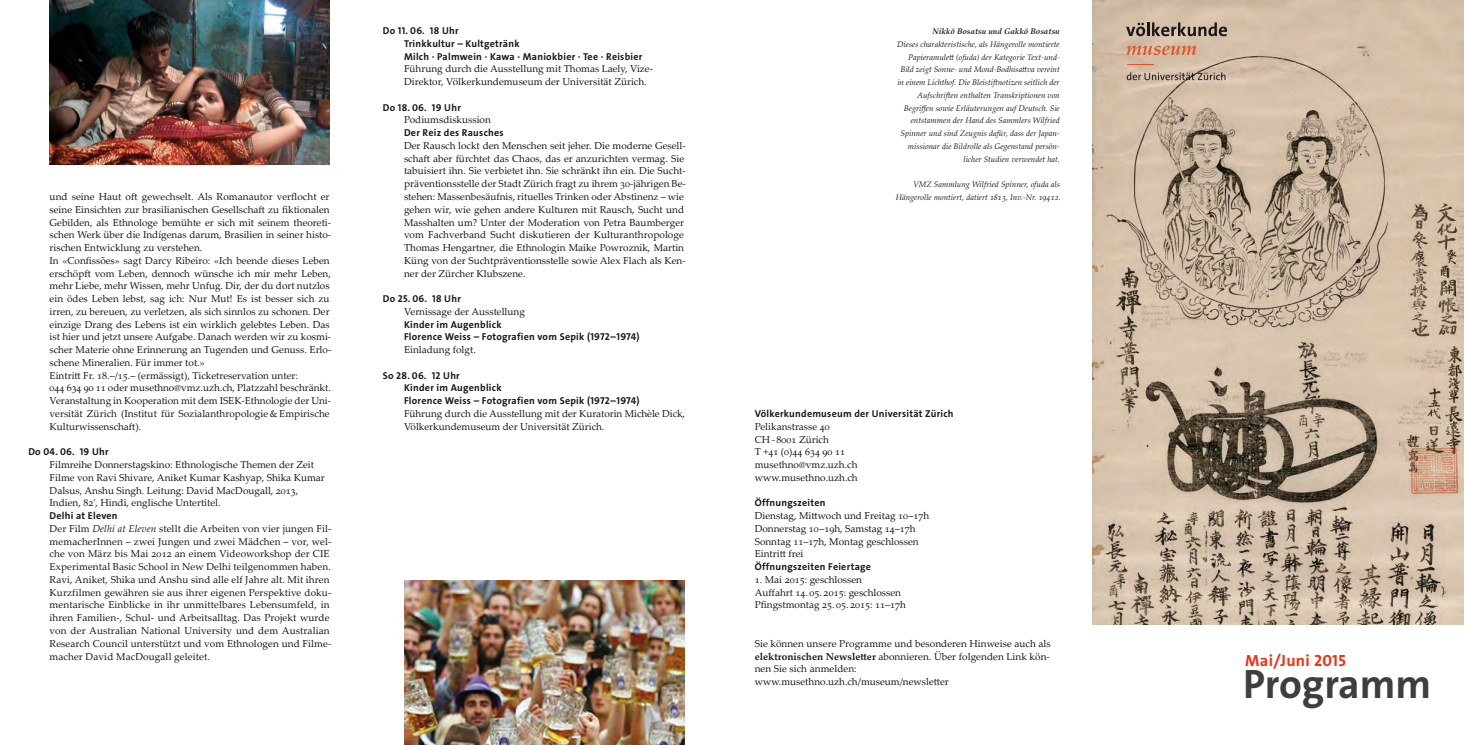
<style>
.page{position:relative;width:1464px;height:745px;background:#fff}
.page>*{position:absolute;margin:0;border:0;box-sizing:border-box;transform-origin:0 0}
.t1{font:41.25px "The Sans LP7 Bld";color:#3e3d40}
.t2{font:16.25px "The Sans LP7 Bld";letter-spacing:.02em;color:#e53519}
.t3{font:10px/12.8px "Palatino Linotype";color:#1a171c}
.t4{font:10px/12.8px "The Sans LP7 Bld";letter-spacing:.025em;color:#1a171c}
.t5{font:italic 8.12px/12.8px "Palatino Linotype";color:#1a171c;text-align:right}
.t6{font:italic 700 8.12px "Palatino Linotype";color:#1a171c}
.s1{font-style:italic}
.s2{font-weight:700}
</style>
<div class="page">
<img style="left:1092px;top:0;width:371px;height:624px">
<svg style="left:1126px;top:22px;width:101px;height:14px"></svg>
<svg style="left:1126px;top:46px;width:70px;height:9px"></svg>
<svg style="left:1127px;top:64px;width:27px;height:1px"></svg>
<svg style="left:1126px;top:72px;width:99px;height:8px"></svg>
<img style="left:50px;top:0;width:280px;height:165px">
<img style="left:404px;top:580px;width:280px;height:164px">
<p class="t3" style="left:50px;top:191px;width:283px">und seine Haut oft gewechselt. Als Romanautor verflocht er seine Einsichten zur brasilianischen Gesellschaft zu fiktionalen Gebilden, als Ethnologe bemühte er sich mit seinem theoreti&shy;schen Werk über die Indígenas darum, Brasilien in seiner histo&shy;rischen Entwicklung zu verstehen.<br>In «Confissões» sagt Darcy Ribeiro: «Ich beende dieses Leben erschöpft vom Leben, dennoch wünsche ich mir mehr Leben, mehr Liebe, mehr Wissen, mehr Unfug. Dir, der du dort nutzlos ein ödes Leben lebst, sag ich: Nur Mut! Es ist besser sich zu irren, zu bereuen, zu verletzen, als sich sinnlos zu schonen. Der einzige Drang des Lebens ist ein wirklich gelebtes Leben. Das ist hier und jetzt unsere Aufgabe. Danach werden wir zu kosmi&shy;scher Materie ohne Erinnerung an Tugenden und Genuss. Erlo&shy;schene Mineralien. Für immer tot.»<br>Eintritt Fr. 18.–/15.– (ermässigt), Ticketreservation unter:<br>044 634 90 11 oder musethno@vmz.uzh.ch, Platzzahl beschränkt.<br>Veranstaltung in Kooperation mit dem ISEK-Ethnologie der Uni&shy;versität Zürich (Institut für Sozialanthropologie &amp; Empirische Kulturwissenschaft).</p>
<p class="t4" style="left:28px;top:446px;width:82px">Do 04. 06. 19 Uhr</p>
<p class="t3" style="left:50px;top:459px;width:277px">Filmreihe Donnerstagskino: Ethnologische Themen der Zeit Filme von Ravi Shivare, Aniket Kumar Kashyap, Shika Kumar Dalsus, Anshu Singh. Leitung: David MacDougall, 2013, Indien, 82', Hindi, englische Untertitel.</p>
<p class="t4" style="left:50px;top:510px;width:69px">Delhi at Eleven</p>
<p class="t3" style="left:50px;top:523px;width:283px">Der Film <span class="s1">Delhi at Eleven</span> stellt die Arbeiten von vier jungen Fil&shy;memacherInnen – zwei Jungen und zwei Mädchen – vor, wel&shy;che von März bis Mai 2012 an einem Videoworkshop der CIE Experimental Basic School in New Delhi teilgenommen haben.<br>Ravi, Aniket, Shika und Anshu sind alle elf Jahre alt. Mit ihren Kurzfilmen gewähren sie aus ihrer eigenen Perspektive doku&shy;mentarische Einblicke in ihr unmittelbares Lebensumfeld, in ihren Familien-, Schul- und Arbeitsalltag. Das Projekt wurde von der Australian National University und dem Australian Research Council unterstützt und vom Ethnologen und Filme&shy;macher David MacDougall geleitet.</p>
<p class="t4" style="left:404px;top:25px;width:240px;text-indent:-21px">Do 11. 06. 18 Uhr<br>Trinkkultur – Kultgetränk<br>Milch ∙ Palmwein ∙ Kawa ∙ Maniokbier ∙ Tee ∙ Reisbier</p>
<p class="t3" style="left:404px;top:64px;width:250px">Führung durch die Ausstellung mit Thomas Laely, Vize-<br>Direktor, Völkerkundemuseum der Universität Zürich.</p>
<p class="t4" style="left:383px;top:102px;width:80px">Do 18. 06. 19 Uhr</p>
<p class="t3" style="left:404px;top:115px;width:88px">Podiumsdiskussion</p>
<p class="t4" style="left:404px;top:127px;width:101px">Der Reiz des Rausches</p>
<p class="t3" style="left:404px;top:140px;width:283px">Der Rausch lockt den Menschen seit jeher. Die moderne Gesell&shy;schaft aber fürchtet das Chaos, das er anzurichten vermag. Sie tabuisiert ihn. Sie verbietet ihn. Sie schränkt ihn ein. Die Sucht&shy;präventionsstelle der Stadt Zürich fragt zu ihrem 30-jährigen Be&shy;stehen: Massenbesäufnis, rituelles Trinken oder Abstinenz – wie gehen wir, wie gehen andere Kulturen mit Rausch, Sucht und Masshalten um? Unter der Moderation von Petra Baumberger vom Fachverband Sucht diskutieren der Kulturanthropologe Thomas Hengartner, die Ethnologin Maike Powroznik, Martin Küng von der Suchtpräventionsstelle sowie Alex Flach als Ken&shy;ner der Zürcher Klubszene.</p>
<p class="t4" style="left:383px;top:293px;width:80px">Do 25. 06. 18 Uhr</p>
<p class="t3" style="left:404px;top:306px;width:122px">Vernissage der Ausstellung</p>
<p class="t4" style="left:404px;top:318px;width:237px">Kinder im Augenblick<br>Florence Weiss – Fotografien vom Sepik (1972–1974)</p>
<p class="t3" style="left:404px;top:344px;width:73px">Einladung folgt.</p>
<p class="t4" style="left:404px;top:369px;width:237px;text-indent:-21px">So 28. 06. 12 Uhr<br>Kinder im Augenblick<br>Florence Weiss – Fotografien vom Sepik (1972–1974)</p>
<p class="t3" style="left:404px;top:408px;width:282px">Führung durch die Ausstellung mit der Kuratorin Michèle Dick,<br>Völkerkundemuseum der Universität Zürich.</p>
<p class="t4" style="left:754px;top:408px;width:200px">Völkerkundemuseum der Universität Zürich</p>
<p class="t6" style="left:932px;top:28px;width:129px">Nikkō Bosatsu und Gakkō Bosatsu</p>
<p class="t5" style="left:897px;top:39px;width:164px">Dieses charakteristische, als Hängerolle montierte Papieramulett (ofuda) der Kategorie Text-und-Bild zeigt Sonne- und Mond-Bodhisattva vereint in einem Lichthof. Die Bleistiftnotizen seitlich der Aufschriften enthalten Transkriptionen von Begriffen sowie Erläuterungen auf Deutsch. Sie entstammen der Hand des Sammlers Wilfried Spinner und sind Zeugnis dafür, dass der Japan&shy;missionar die Bildrolle als Gegenstand persön&shy;licher Studien verwendet hat.</p>
<p class="t5" style="left:895px;top:179px;width:166px">VMZ Sammlung Wilfried Spinner, ofuda als<br>Hängerolle montiert, datiert 1813, Inv.-Nr. 19412.</p>
<p class="t3" style="left:754px;top:421px;width:104px">Pelikanstrasse 40<br>CH - 8001 Zürich<br>T +41 (0)44 634 90 11 musethno@vmz.uzh.ch www.musethno.uzh.ch</p>
<p class="t4" style="left:754px;top:497px;width:72px">Öffnungszeiten</p>
<p class="t3" style="left:754px;top:510px;width:176px">Dienstag, Mittwoch und Freitag 10‒17h<br>Donnerstag 10‒19h, Samstag 14‒17h<br>Sonntag 11‒17h, Montag geschlossen<br>Eintritt frei</p>
<p class="t4" style="left:754px;top:561px;width:118px">Öffnungszeiten Feiertage</p>
<p class="t3" style="left:754px;top:574px;width:153px">1. Mai 2015: geschlossen<br>Auffahrt 14. 05. 2015: geschlossen<br>Pfingstmontag 25. 05. 2015: 11‒17h</p>
<p class="t3" style="left:754px;top:637px;width:297px">Sie können unsere Programme und besonderen Hinweise auch als <span class="s2">elektronischen Newsletter</span> abonnieren. Über folgenden Link kön&shy;nen Sie sich anmelden: www.musethno.uzh.ch/museum/newsletter</p>
<h2 class="t2" style="left:1245px;top:654px;width:102px">Mai/Juni 2015</h2>
<h1 class="t1" style="left:1243px;top:667px;width:190px">Programm</h1>
</div>
